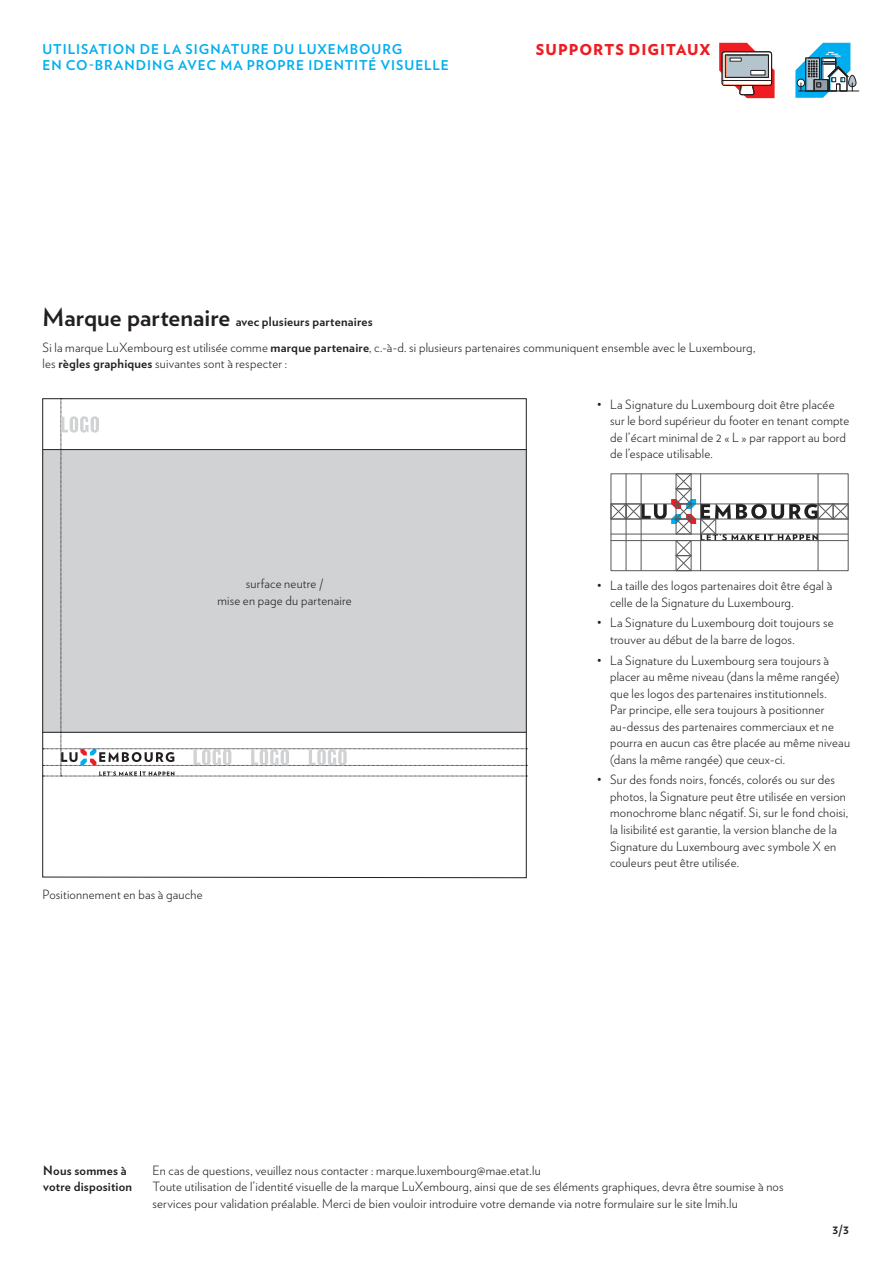
<style>
.page{position:relative;width:893px;height:1263px;background:#fff}
.page>*{position:absolute;margin:0;border:0;box-sizing:border-box;transform-origin:0 0}
._10_pt_Headlines_Cop{font:900 15px "Verlag";letter-spacing:.065em;color:#ee1d23}
.SECTION{font:700 13.5px "Verlag";letter-spacing:.07em;color:#00aeef}
._8_pt_Small_Text{font:300 12.75px/16.5px "Verlag";letter-spacing:.015em;color:#231f20}
._8_pt_Small_Text-2{font:700 12.75px/16.5px "Verlag";letter-spacing:.015em;color:#231f20}
.s1{font-size:24.6px}
.s2{font-weight:700}
</style>
<div class="page">
<svg style="left:611px;top:473px;width:237px;height:96px"></svg>
<div style="left:676px;top:555px;width:15px;height:16px;border:1px solid #57585a"></div>
<div style="left:611px;top:474px;width:237px;height:97px;border:1px solid #57585a"></div>
<hr style="left:626px;top:474px;width:1px;height:96px;background:#57585a">
<hr style="left:641px;top:474px;width:1px;height:96px;background:#57585a">
<hr style="left:700px;top:474px;width:1px;height:97px;background:#57585a">
<hr style="left:818px;top:474px;width:1px;height:97px;background:#57585a">
<hr style="left:611px;top:504px;width:237px;height:1px;background:#57585a">
<hr style="left:611px;top:534px;width:237px;height:1px;background:#57585a">
<hr style="left:611px;top:540px;width:237px;height:1px;background:#57585a">
<hr style="left:611px;top:519px;width:237px;height:1px;background:#57585a">
<svg style="left:719px;top:43px;width:56px;height:55px"></svg>
<svg style="left:42px;top:398px;width:485px;height:480px"></svg>
<hr style="left:42px;top:732px;width:484px;height:1px;background:#231f20">
<svg style="left:43px;top:398px;width:484px;height:379px"></svg>
<hr style="left:799px;top:91px;width:60px;height:1px;background:#231f20">
<div style="left:848px;top:75px;width:8px;height:12px;background:#b4c4cc;border-radius:4px"></div>
<div style="left:848px;top:75px;width:8px;height:12px;border:1px solid #231f20;border-radius:4px"></div>
<svg style="left:795px;top:43px;width:58px;height:55px"></svg>
<p class="SECTION" style="left:43px;top:38px;width:361px">UTILISATION DE LA SIGNATURE DU LUXEMBOURG</p>
<p class="SECTION" style="left:43px;top:55px;width:408px">EN CO-BRANDING AVEC MA PROPRE IDENTITÉ VISUELLE</p>
<p class="_10_pt_Headlines_Cop" style="left:536px;top:37px;width:176px">SUPPORTS DIGITAUX</p>
<p class="_8_pt_Small_Text-2" style="left:43px;top:313px;width:332px"><span class="s1">Marque partenaire</span> avec plusieurs partenaires</p>
<p class="_8_pt_Small_Text" style="left:43px;top:338px;width:714px">Si la marque LuXembourg est utilisée comme <span class="s2">marque partenaire</span>, c.-à-d. si plusieurs partenaires communiquent ensemble avec le Luxembourg,</p>
<p class="_8_pt_Small_Text" style="left:43px;top:355px;width:246px">les <span class="s2">règles graphiques</span> suivantes sont à respecter :</p>
<p class="_8_pt_Small_Text" style="left:217px;top:574px;width:136px;text-align:center">surface neutre /<br>mise en page du partenaire</p>
<p class="_8_pt_Small_Text" style="left:43px;top:885px;width:162px">Positionnement en bas à gauche</p>
<p class="_8_pt_Small_Text" style="left:610px;top:395px;width:241px;text-indent:-13px">• La Signature du Luxembourg doit être placée sur le bord supérieur du footer en tenant compte de l’écart minimal de 2 « L » par rapport au bord de l’espace utilisable.</p>
<p class="_8_pt_Small_Text" style="left:610px;top:577px;width:224px;text-indent:-13px">• La taille des logos partenaires doit être égal à celle de la Signature du Luxembourg.</p>
<p class="_8_pt_Small_Text" style="left:610px;top:614px;width:225px;text-indent:-13px">• La Signature du Luxembourg doit toujours se trouver au début de la barre de logos.</p>
<p class="_8_pt_Small_Text" style="left:610px;top:651px;width:241px;text-indent:-13px">• La Signature du Luxembourg sera toujours à placer au même niveau (dans la même rangée) que les logos des partenaires institutionnels.<br>Par principe, elle sera toujours à positionner au-dessus des partenaires commerciaux et ne pourra en aucun cas être placée au même niveau (dans la même rangée) que ceux-ci.</p>
<p class="_8_pt_Small_Text" style="left:610px;top:771px;width:240px;text-indent:-13px">• Sur des fonds noirs, foncés, colorés ou sur des photos, la Signature peut être utilisée en version monochrome blanc négatif. Si, sur le fond choisi, la lisibilité est garantie, la version blanche de la Signature du Luxembourg avec symbole X en couleurs peut être utilisée.</p>
<p class="_8_pt_Small_Text-2" style="left:43px;top:1161px;width:90px">Nous sommes à votre disposition</p>
<p class="_8_pt_Small_Text" style="left:153px;top:1161px;width:390px">En cas de questions, veuillez nous contacter : marque.luxembourg@mae.etat.lu</p>
<p class="_8_pt_Small_Text" style="left:153px;top:1178px;width:632px">Toute utilisation de l’identité visuelle de la marque LuXembourg, ainsi que de ses éléments graphiques, devra être soumise à nos services pour validation préalable. Merci de bien vouloir introduire votre demande via notre formulaire sur le site lmih.lu</p>
<p class="_8_pt_Small_Text-2" style="left:832px;top:1221px;width:18px">3/3</p>
</div>
